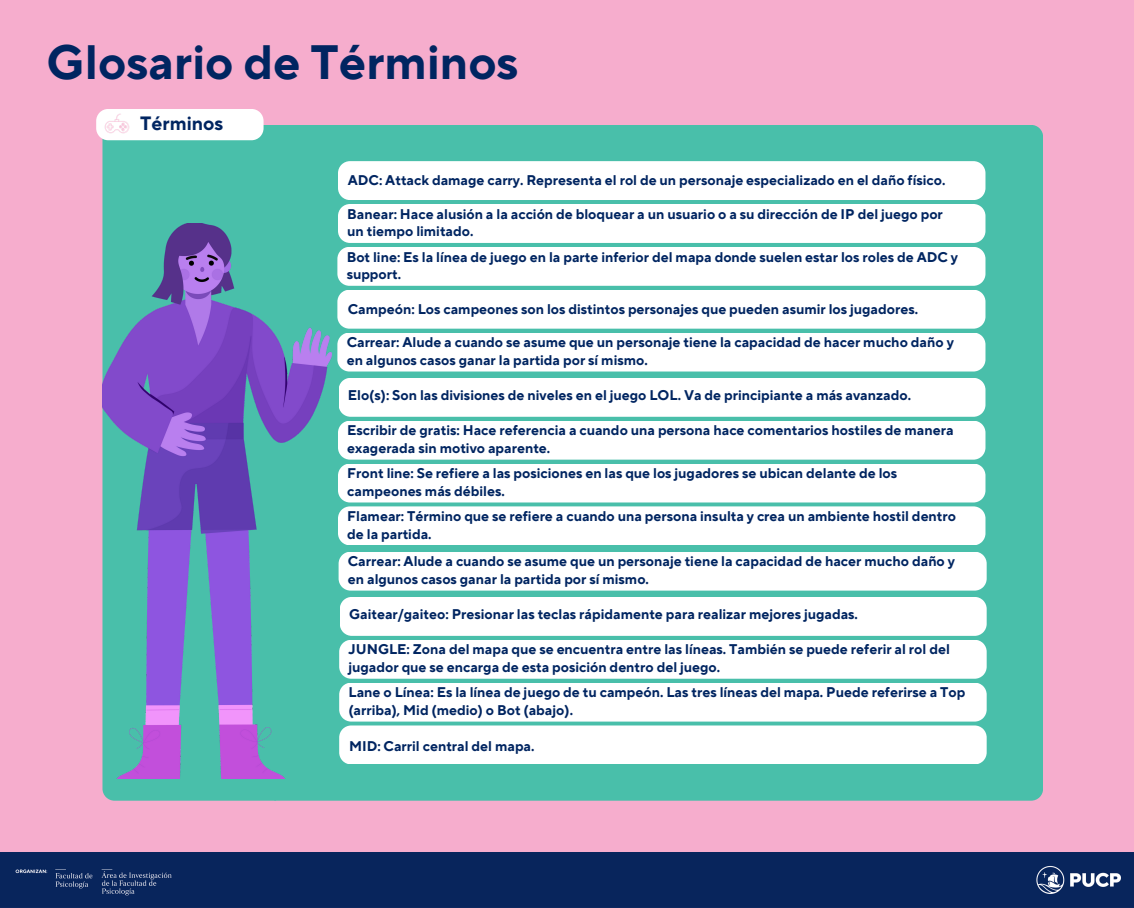
<style>
.page{position:relative;width:1134px;height:908px;background:#fff}
.page>*{position:absolute;margin:0;border:0;box-sizing:border-box;transform-origin:0 0}
.t1{font:700 48px "TT Norms Pro";color:#002561}
.t2{font:700 19.2px "TT Norms Pro";color:#002561}
.t3{font:700 14px/17.7px "TT Norms Pro";color:#002561}
</style>
<div class="page">
<div style="left:0;top:0;width:1134px;height:907px;background:#f6adcd"></div>
<div style="left:0;top:852px;width:1134px;height:55px;background:#08255c"></div>
<div style="left:102px;top:125px;width:941px;height:675px;background:#49bfaa"></div>
<svg style="left:96px;top:109px;width:168px;height:31px;background:#fdfbfc"></svg>
<svg style="left:274px;top:794px;width:3px;height:6px"></svg>
<svg style="left:337px;top:161px;width:648px;height:210px;background:#eff9f7"></svg>
<img style="left:102px;top:223px;width:230px;height:554px">
<svg style="left:338px;top:377px;width:647px;height:168px;background:#eff9f7"></svg>
<div style="left:339px;top:551px;width:648px;height:39px;background:#fff"></div>
<svg style="left:339px;top:596px;width:648px;height:168px;background:#ebf8f6"></svg>
<p class="t1" style="left:47px;top:33px;width:473px">Glosario de Términos</p>
<p class="t2" style="left:140px;top:112px;width:85px">Términos</p>
<p class="t3" style="left:348px;top:171px;width:599px">ADC: Attack damage carry. Representa el rol de un personaje especializado en el daño físico.</p>
<p class="t3" style="left:347px;top:205px;width:597px">Banear: Hace alusión a la acción de bloquear a un usuario o a su dirección de IP del juego por un tiempo limitado.</p>
<p class="t3" style="left:347px;top:248px;width:613px">Bot line: Es la línea de juego en la parte inferior del mapa donde suelen estar los roles de ADC y support.</p>
<p class="t3" style="left:348px;top:300px;width:572px">Campeón: Los campeones son los distintos personajes que pueden asumir los jugadores.</p>
<p class="t3" style="left:347px;top:334px;width:609px">Carrear: Alude a cuando se asume que un personaje tiene la capacidad de hacer mucho daño y en algunos casos ganar la partida por sí mismo.</p>
<p class="t3" style="left:348px;top:387px;width:565px">Elo(s): Son las divisiones de niveles en el juego LOL. Va de principiante a más avanzado.</p>
<p class="t3" style="left:347px;top:422px;width:608px">Escribir de gratis: Hace referencia a cuando una persona hace comentarios hostiles de manera exagerada sin motivo aparente.</p>
<p class="t3" style="left:347px;top:465px;width:551px">Front line: Se refiere a las posiciones en las que los jugadores se ubican delante de los campeones más débiles.</p>
<p class="t3" style="left:347px;top:507px;width:610px">Flamear: Término que se refiere a cuando una persona insulta y crea un ambiente hostil dentro de la partida.</p>
<p class="t3" style="left:348px;top:553px;width:609px">Carrear: Alude a cuando se asume que un personaje tiene la capacidad de hacer mucho daño y en algunos casos ganar la partida por sí mismo.</p>
<p class="t3" style="left:349px;top:606px;width:510px">Gaitear/gaiteo: Presionar las teclas rápidamente para realizar mejores jugadas.</p>
<p class="t3" style="left:348px;top:641px;width:603px">JUNGLE: Zona del mapa que se encuentra entre las líneas. También se puede referir al rol del jugador que se encarga de esta posición dentro del juego.</p>
<p class="t3" style="left:348px;top:684px;width:618px">Lane o Línea: Es la línea de juego de tu campeón. Las tres líneas del mapa. Puede referirse a Top (arriba), Mid (medio) o Bot (abajo).</p>
<p class="t3" style="left:349px;top:737px;width:187px">MID: Carril central del mapa.</p>
</div>
